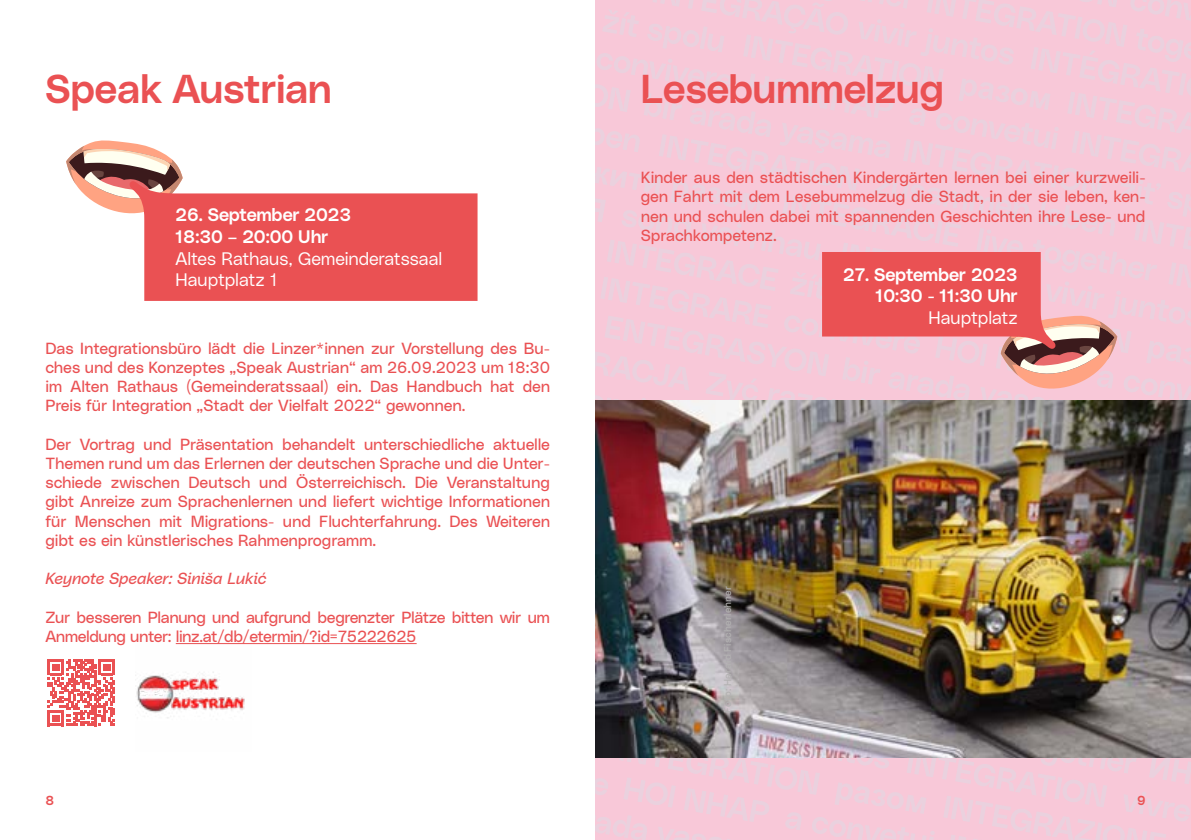
<style>
.page{position:relative;width:1191px;height:840px;background:#fff}
.page>*{position:absolute;margin:0;border:0;box-sizing:border-box;transform-origin:0 0}
.t1{font:40px "Lentia Nova Median";letter-spacing:-.01em;color:#ea5153}
.t2{font:18px/21.6px "Lentia Nova Median";color:#fff}
.t3{font:18px/21.6px "Lentia Nova Slim";letter-spacing:-.01em;color:#fff}
.t4{font:16px/19.2px "Lentia Nova Neutral";letter-spacing:-.015em;color:#ea5153;text-align:justify}
.t5{font:italic 16px "Lentia Nova Neutral";letter-spacing:-.01em;color:#ea5153}
.t6{font:13px "Lentia Nova Median";color:#ea5153}
.t7{font:10px "Lentia Nova Neutral";letter-spacing:.02em;color:#b3b2b2}
</style>
<div class="page">
<hr style="left:176px;top:642px;width:240px;height:1px;background:#ea5153">
<svg style="left:66px;top:140px;width:117px;height:74px"></svg>
<svg style="left:128px;top:180px;width:349px;height:121px;background:#eb6869"></svg>
<svg style="left:48px;top:659px;width:67px;height:66px"></svg>
<img style="left:136px;top:642px;width:115px;height:76px">
<svg style="left:595px;top:813px;width:596px;height:26px;background:#f4cad9"></svg>
<svg style="left:595px;top:783px;width:596px;height:30px;background:#f4cad9"></svg>
<svg style="left:595px;top:757px;width:596px;height:26px;background:#f0c7d6"></svg>
<svg style="left:595px;top:365px;width:596px;height:35px;background:#f5c9d9"></svg>
<svg style="left:595px;top:341px;width:596px;height:24px;background:#f4cad9"></svg>
<svg style="left:595px;top:296px;width:596px;height:45px;background:#f4cad9"></svg>
<svg style="left:595px;top:257px;width:596px;height:39px;background:#f4cad9"></svg>
<svg style="left:595px;top:229px;width:596px;height:28px;background:#f4c9d9"></svg>
<svg style="left:595px;top:192px;width:596px;height:37px;background:#f4cad9"></svg>
<svg style="left:595px;top:144px;width:596px;height:48px;background:#f4cad9"></svg>
<svg style="left:595px;top:110px;width:596px;height:34px;background:#f4cad9"></svg>
<svg style="left:595px;top:80px;width:596px;height:30px;background:#f4cad9"></svg>
<svg style="left:595px;top:0;width:596px;height:80px;background:#f4cad9"></svg>
<img style="left:595px;top:400px;width:596px;height:357px">
<svg style="left:822px;top:252px;width:295px;height:143px;background:#e98c91"></svg>
<h1 class="t1" style="left:45px;top:58px;width:288px">Speak Austrian</h1>
<p class="t2" style="left:175px;top:202px;width:177px">26. September 2023<br>18:30 – 20:00 Uhr</p>
<p class="t3" style="left:175px;top:246px;width:268px">Altes Rathaus, Gemeinderatssaal<br>Hauptplatz 1</p>
<p class="t4" style="left:45px;top:337px;width:506px">Das Integrationsbüro lädt die Linzer*innen zur Vorstellung des Bu&shy;ches und des Konzeptes „Speak Austrian“ am 26.09.2023 um 18:30 im Alten Rathaus (Gemeinderatssaal) ein. Das Handbuch hat den Preis für Integration „Stadt der Vielfalt 2022“ gewonnen.</p>
<p class="t4" style="left:45px;top:433px;width:506px">Der Vortrag und Präsentation behandelt unterschiedliche aktuelle Themen rund um das Erlernen der deutschen Sprache und die Unter&shy;schiede zwischen Deutsch und Österreichisch. Die Veranstaltung gibt Anreize zum Sprachenlernen und liefert wichtige Informationen für Menschen mit Migrations- und Fluchterfahrung. Des Weiteren gibt es ein künstlerisches Rahmenprogramm.</p>
<p class="t5" style="left:45px;top:566px;width:223px">Keynote Speaker: Siniša Lukić</p>
<p class="t4" style="left:45px;top:606px;width:506px">Zur besseren Planung und aufgrund begrenzter Plätze bitten wir um<br>Anmeldung unter: linz.at/db/etermin/?id=75222625</p>
<p class="t6" style="left:45px;top:789px;width:10px">8</p>
<h1 class="t1" style="left:641px;top:58px;width:305px">Lesebummelzug</h1>
<p class="t4" style="left:641px;top:167px;width:506px">Kinder aus den städtischen Kindergärten lernen bei einer kurzweili&shy;gen Fahrt mit dem Lesebummelzug die Stadt, in der sie leben, ken&shy;nen und schulen dabei mit spannenden Geschichten ihre Lese- und Sprachkompetenz.</p>
<p class="t7" style="left:720px;top:712px;width:128px;rotate:-90deg">Foto: Harald Fischerlehner</p>
<p class="t2" style="left:843px;top:262px;width:176px;text-align:right">27. September 2023<br>10:30 - 11:30 Uhr</p>
<p class="t3" style="left:928px;top:305px;width:91px">Hauptplatz</p>
<p class="t6" style="left:1137px;top:789px;width:10px">9</p>
</div>
